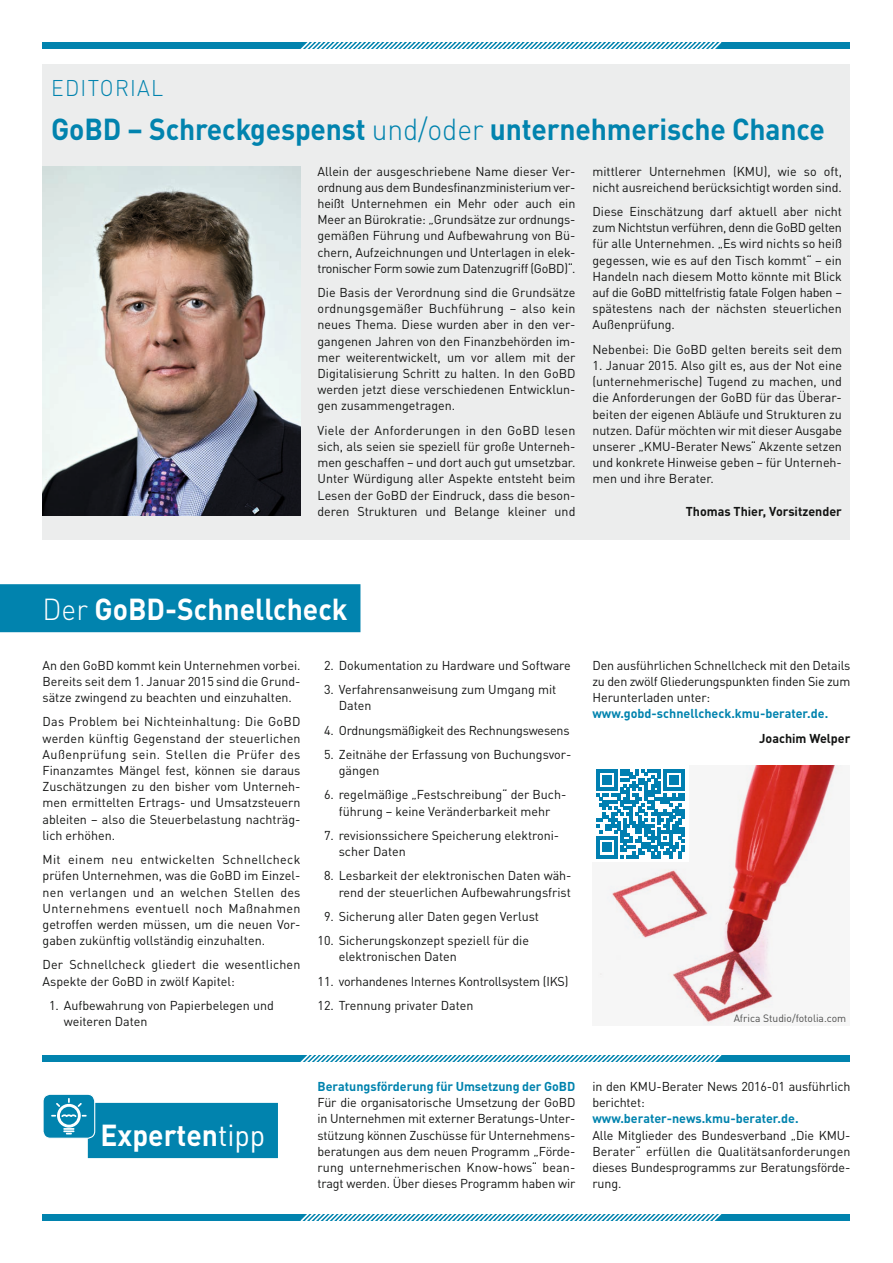
<style>
.page{position:relative;width:893px;height:1263px;background:#fff}
.page>*{position:absolute;margin:0;border:0;box-sizing:border-box;transform-origin:0 0}
.t1{font:700 30px "DINOT";letter-spacing:-.005em;color:#0183ae;scale:.94 1}
.t2{font:700 30px "DINOT";color:#fff;scale:.94 1}
.t3{font:300 22.5px "DINOT";letter-spacing:.06em;color:#0183ae;scale:.94 1}
.t4{font:12.75px/16.2px "DINOT";color:#131413;text-align:justify}
.t5{font:700 12.75px "DINOT";color:#0183ae}
.t6{font:700 12.75px "DINOT";color:#131413}
.t7{font:10.5px "DINOT";color:#4d4d4c}
.s1{font-weight:300}
.s2{font-weight:400}
</style>
<div class="page">
<div style="left:43px;top:65px;width:807px;height:475px;background:#eceded"></div>
<img style="left:43px;top:166px;width:257px;height:350px">
<div style="left:43px;top:43px;width:807px;height:6px;background:#0183ae"></div>
<svg style="left:300px;top:43px;width:421px;height:6px"></svg>
<div style="left:43px;top:1055px;width:807px;height:7px;background:#0183ae"></div>
<svg style="left:300px;top:1055px;width:422px;height:7px"></svg>
<div style="left:43px;top:1214px;width:807px;height:6px;background:#0183ae"></div>
<svg style="left:301px;top:1214px;width:421px;height:6px"></svg>
<div style="left:0;top:584px;width:360px;height:48px;background:#0183ae"></div>
<div style="left:88px;top:1103px;width:190px;height:55px;background:#0183ae"></div>
<div style="left:43px;top:1094px;width:52px;height:44px;background:#0183ae;border-radius:7px"></div>
<div style="left:43px;top:1094px;width:52px;height:45px;border:1px solid #fff;border-radius:7px"></div>
<svg style="left:51px;top:1098px;width:36px;height:36px"></svg>
<img style="left:598px;top:766px;width:244px;height:259px">
<div style="left:592px;top:765px;width:96px;height:96px;background:#fff"></div>
<svg style="left:596px;top:769px;width:89px;height:89px"></svg>
<h2 class="t3" style="left:51px;top:74px;width:121px">EDITORIAL</h2>
<h1 class="t1" style="left:51px;top:109px;width:825px">GoBD – Schreckgespenst <span class="s1">und/oder</span> unternehmerische Chance</h1>
<p class="t4" style="left:317px;top:163px;width:259px">Allein der ausgeschriebene Name dieser Ver&shy;ordnung aus dem Bundesfinanzministerium ver&shy;heißt Unternehmen ein Mehr oder auch ein Meer an Bürokratie: „Grundsätze zur ordnungs&shy;gemäßen Führung und Aufbewahrung von Bü&shy;chern, Aufzeichnungen und Unterlagen in elek&shy;tronischer Form sowie zum Datenzugriff (GoBD)“.</p>
<p class="t4" style="left:317px;top:284px;width:259px">Die Basis der Verordnung sind die Grundsätze ordnungsgemäßer Buchführung – also kein neues Thema. Diese wurden aber in den ver&shy;gangenen Jahren von den Finanzbehörden im&shy;mer weiterentwickelt, um vor allem mit der Digitalisierung Schritt zu halten. In den GoBD werden jetzt diese verschiedenen Entwicklun&shy;gen zusammengetragen.</p>
<p class="t4" style="left:317px;top:422px;width:259px">Viele der Anforderungen in den GoBD lesen sich, als seien sie speziell für große Unterneh&shy;men geschaffen – und dort auch gut umsetzbar.<br>Unter Würdigung aller Aspekte entsteht beim Lesen der GoBD der Eindruck, dass die beson&shy;deren Strukturen und Belange kleiner und</p>
<p class="t4" style="left:592px;top:163px;width:251px">mittlerer Unternehmen (KMU), wie so oft, nicht ausreichend berücksichtigt worden sind.</p>
<p class="t4" style="left:592px;top:203px;width:251px">Diese Einschätzung darf aktuell aber nicht zum Nichtstun verführen, denn die GoBD gelten für alle Unternehmen. „Es wird nichts so heiß gegessen, wie es auf den Tisch kommt“ – ein Handeln nach diesem Motto könnte mit Blick auf die GoBD mittelfristig fatale Folgen haben – spätestens nach der nächsten steuerlichen Außenprüfung.</p>
<p class="t4" style="left:592px;top:341px;width:251px">Nebenbei: Die GoBD gelten bereits seit dem</p>
<p class="t4" style="left:592px;top:357px;width:251px">1. Januar 2015. Also gilt es, aus der Not eine (unternehmerische) Tugend zu machen, und die Anforderungen der GoBD für das Überar&shy;beiten der eigenen Abläufe und Strukturen zu nutzen. Dafür möchten wir mit dieser Ausgabe unserer „KMU-Berater News“ Akzente setzen und konkrete Hinweise geben – für Unterneh&shy;men und ihre Berater.</p>
<p class="t6" style="left:686px;top:503px;width:158px">Thomas Thier, Vorsitzender</p>
<h1 class="t2" style="left:43px;top:589px;width:326px"><span class="s1">Der</span> GoBD-Schnellcheck</h1>
<p class="t4" style="left:43px;top:657px;width:259px">An den GoBD kommt kein Unternehmen vorbei.<br>Bereits seit dem 1. Januar 2015 sind die Grund&shy;sätze zwingend zu beachten und einzuhalten.</p>
<p class="t4" style="left:43px;top:713px;width:259px">Das Problem bei Nichteinhaltung: Die GoBD werden künftig Gegenstand der steuerlichen Außenprüfung sein. Stellen die Prüfer des Finanzamtes Mängel fest, können sie daraus Zuschätzungen zu den bisher vom Unterneh&shy;men ermittelten Ertrags- und Umsatzsteuern ableiten – also die Steuerbelastung nachträg&shy;lich erhöhen.</p>
<p class="t4" style="left:43px;top:851px;width:259px">Mit einem neu entwickelten Schnellcheck prüfen Unternehmen, was die GoBD im Einzel&shy;nen verlangen und an welchen Stellen des Unternehmens eventuell noch Maßnahmen getroffen werden müssen, um die neuen Vor&shy;gaben zukünftig vollständig einzuhalten.</p>
<p class="t4" style="left:43px;top:956px;width:259px">Der Schnellcheck gliedert die wesentlichen<br>Aspekte der GoBD in zwölf Kapitel:</p>
<p class="t4" style="left:64px;top:997px;width:212px;text-indent:-15px">1. Aufbewahrung von Papierbelegen und weiteren Daten</p>
<p class="t4" style="left:324px;top:657px;width:248px">2. Dokumentation zu Hardware und Software</p>
<p class="t4" style="left:339px;top:681px;width:219px;text-indent:-15px">3. Verfahrensanweisung zum Umgang mit<br>Daten</p>
<p class="t4" style="left:324px;top:721px;width:247px">4. Ordnungsmäßigkeit des Rechnungswesens</p>
<p class="t4" style="left:339px;top:746px;width:234px;text-indent:-15px">5. Zeitnähe der Erfassung von Buchungsvor&shy;gängen</p>
<p class="t4" style="left:324px;top:786px;width:244px;text-align:center">6. regelmäßige „Festschreibung“ der Buch&shy;führung – keine Veränderbarkeit mehr</p>
<p class="t4" style="left:339px;top:827px;width:222px;text-indent:-15px">7. revisionssichere Speicherung elektroni&shy;scher Daten</p>
<p class="t4" style="left:324px;top:867px;width:249px;text-align:right">8. Lesbarkeit der elektronischen Daten wäh&shy;rend der steuerlichen Aufbewahrungsfrist</p>
<p class="t4" style="left:324px;top:908px;width:216px">9. Sicherung aller Daten gegen Verlust</p>
<p class="t4" style="left:339px;top:932px;width:192px;text-indent:-21px">10. Sicherungskonzept speziell für die elektronischen Daten</p>
<p class="t4" style="left:317px;top:973px;width:252px">11. vorhandenes Internes Kontrollsystem (IKS)</p>
<p class="t4" style="left:317px;top:997px;width:157px">12. Trennung privater Daten</p>
<p class="t4" style="left:592px;top:657px;width:260px">Den ausführlichen Schnellcheck mit den Details zu den zwölf Gliederungspunkten finden Sie zum Herunterladen unter:</p>
<p class="t5" style="left:592px;top:705px;width:237px">www.gobd-schnellcheck.kmu-berater.de.</p>
<p class="t6" style="left:759px;top:730px;width:93px">Joachim Welper</p>
<p class="t7" style="left:734px;top:1011px;width:114px">Africa Studio/fotolia.com</p>
<h1 class="t2" style="left:101px;top:1115px;width:177px">Experten<span class="s2">tipp</span></h1>
<p class="t5" style="left:317px;top:1078px;width:259px">Beratungsförderung für Umsetzung der GoBD</p>
<p class="t4" style="left:317px;top:1094px;width:259px">Für die organisatorische Umsetzung der GoBD in Unternehmen mit externer Beratungs-Unter&shy;stützung können Zuschüsse für Unternehmens&shy;beratungen aus dem neuen Programm „Förde&shy;rung unternehmerischen Know-hows“ bean&shy;tragt werden. Über dieses Programm haben wir</p>
<p class="t4" style="left:592px;top:1078px;width:260px">in den KMU-Berater News 2016-01 ausführlich berichtet:</p>
<p class="t5" style="left:592px;top:1110px;width:208px">www.berater-news.kmu-berater.de.</p>
<p class="t4" style="left:592px;top:1126px;width:260px">Alle Mitglieder des Bundesverband „Die KMU-Berater“ erfüllen die Qualitätsanforderungen dieses Bundesprogramms zur Beratungsförde&shy;rung.</p>
</div>
